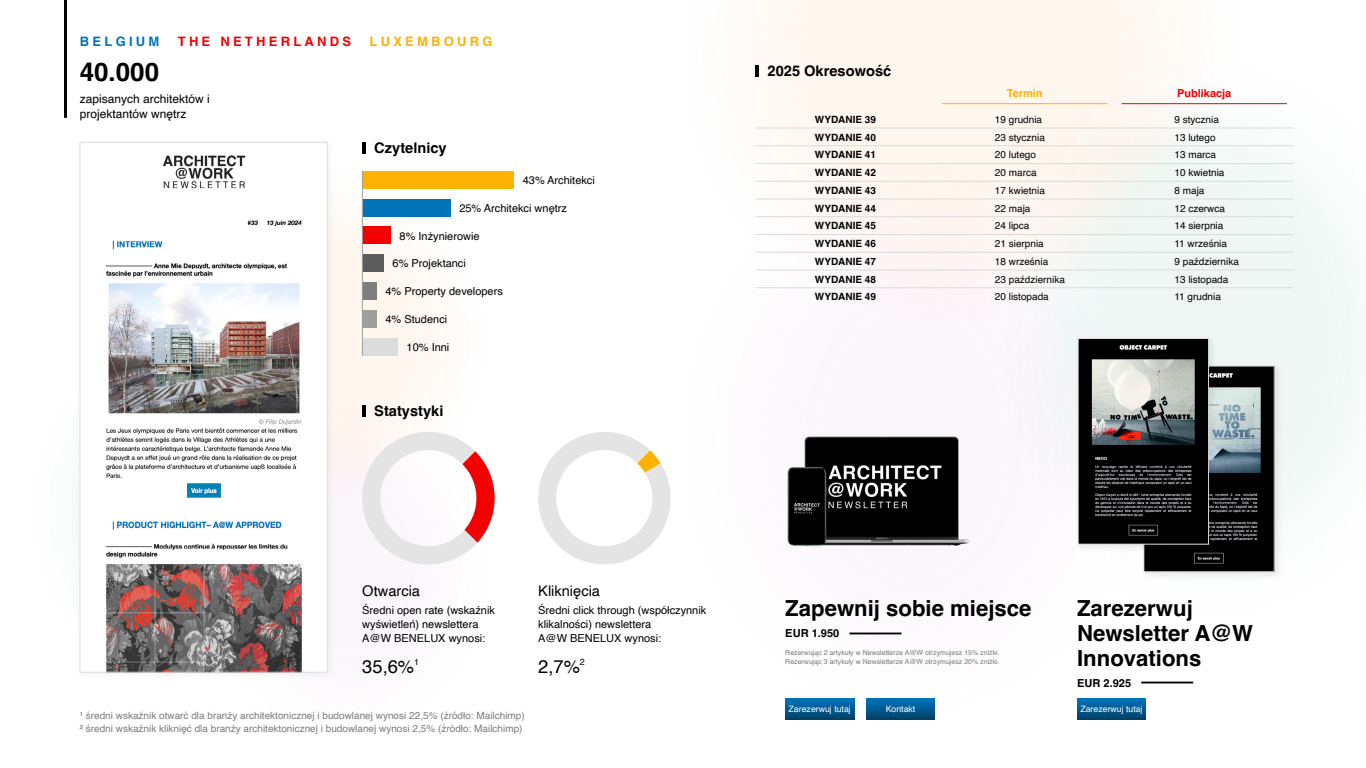
<style>
.page{position:relative;width:1366px;height:768px;background:#fff}
.page>*{position:absolute;margin:0;border:0;box-sizing:border-box;transform-origin:0 0}
.t1{font:700 26px "Helvetica";color:#000}
.t2{font:700 22.2px/25.3px "Helvetica";color:#000}
.t3{font:18.3px "Helvetica";color:#000}
.t4{font:700 14.6px "Helvetica";color:#000}
.t5{font:14.6px "Helvetica";color:#000}
.t6{font:700 13px "Helvetica";letter-spacing:.25em;color:#f40001}
.t7{font:700 13px "Helvetica";letter-spacing:.25em;color:#ffb100}
.t8{font:700 13px "Helvetica";letter-spacing:.25em;color:#0073ba}
.t9{font:12px/15px "Helvetica";color:#000}
.t10{font:700 11.1px "Helvetica";color:#000}
.t11{font:11px/14px "Helvetica";color:#000}
.t12{font:700 11px "Helvetica";color:#f40001}
.t13{font:700 11px "Helvetica";color:#ffb100}
.t14{font:10px "Helvetica";color:#000}
.t15{font:10px/13px "Helvetica";color:#7d7c7c}
.t16{font:700 10px "Helvetica";color:#000}
.t17{font:8.8px "Helvetica";color:#fff}
.t18{font:7px/9px "Helvetica";color:#7d7c7c}
</style>
<div class="page">
<img style="left:755px;top:0;width:603px;height:720px">
<img style="left:337px;top:153px;width:114px;height:345px">
<div style="left:1140px;top:362px;width:144px;height:219px;background:#000;opacity:.07"></div>
<div style="left:1144px;top:366px;width:130px;height:206px;background:#000001"></div>
<img style="left:1193px;top:373px;width:68px;height:191px">
<div style="left:1143px;top:366px;width:132px;height:206px;border:1px solid #dbdbdb"></div>
<div style="left:1074px;top:335px;width:144px;height:219px;background:#000;opacity:.07"></div>
<div style="left:1078px;top:338px;width:131px;height:206px;background:#000001"></div>
<img style="left:1091px;top:345px;width:104px;height:191px">
<div style="left:1078px;top:338px;width:131px;height:207px;border:1px solid #dbdbdb"></div>
<img style="left:770px;top:424px;width:205px;height:139px">
<div style="left:74px;top:136px;width:263px;height:546px;background:#000;opacity:.05"></div>
<img style="left:82px;top:154px;width:244px;height:517px">
<div style="left:80px;top:142px;width:248px;height:531px;border:1px solid #dbdbdb"></div>
<img style="left:785px;top:699px;width:69px;height:21px">
<img style="left:1077px;top:699px;width:69px;height:21px">
<img style="left:866px;top:699px;width:69px;height:21px">
<hr style="left:849px;top:633px;width:52px;height:1px;background:#000">
<hr style="left:1141px;top:682px;width:52px;height:1px;background:#000">
<hr style="left:64px;top:0;width:3px;height:118px;background:#000">
<div style="left:363px;top:171px;width:151px;height:18px;background:#ffb100"></div>
<div style="left:363px;top:199px;width:88px;height:17px;background:#0073ba"></div>
<div style="left:363px;top:227px;width:28px;height:17px;background:#f40001"></div>
<div style="left:363px;top:254px;width:21px;height:18px;background:#5c5c5c"></div>
<div style="left:363px;top:282px;width:14px;height:18px;background:#7e7e7e"></div>
<div style="left:363px;top:310px;width:14px;height:18px;background:#9e9e9d"></div>
<div style="left:363px;top:338px;width:35px;height:18px;background:#dcdcdc"></div>
<hr style="left:362px;top:171px;width:1px;height:185px;background:#9e9e9d">
<hr style="left:362px;top:142px;width:4px;height:11px;background:#000">
<svg style="left:356px;top:425px;width:139px;height:140px"></svg>
<svg style="left:538px;top:432px;width:133px;height:132px"></svg>
<hr style="left:362px;top:405px;width:4px;height:12px;background:#000">
<hr style="left:755px;top:65px;width:4px;height:11px;background:#000">
<hr style="left:755px;top:128px;width:180px;height:1px;background:#dbdbdb">
<hr style="left:935px;top:128px;width:179px;height:1px;background:#dbdbdb">
<hr style="left:1114px;top:128px;width:180px;height:1px;background:#dbdbdb">
<hr style="left:755px;top:146px;width:180px;height:1px;background:#dbdbdb">
<hr style="left:935px;top:146px;width:179px;height:1px;background:#dbdbdb">
<hr style="left:1114px;top:146px;width:180px;height:1px;background:#dbdbdb">
<hr style="left:755px;top:163px;width:180px;height:1px;background:#dbdbdb">
<hr style="left:935px;top:163px;width:179px;height:1px;background:#dbdbdb">
<hr style="left:1114px;top:163px;width:180px;height:1px;background:#dbdbdb">
<hr style="left:755px;top:181px;width:180px;height:1px;background:#dbdbdb">
<hr style="left:935px;top:181px;width:179px;height:1px;background:#dbdbdb">
<hr style="left:1114px;top:181px;width:180px;height:1px;background:#dbdbdb">
<hr style="left:755px;top:199px;width:180px;height:1px;background:#dbdbdb">
<hr style="left:935px;top:199px;width:179px;height:1px;background:#dbdbdb">
<hr style="left:1114px;top:199px;width:180px;height:1px;background:#dbdbdb">
<hr style="left:755px;top:217px;width:180px;height:1px;background:#dbdbdb">
<hr style="left:935px;top:217px;width:179px;height:1px;background:#dbdbdb">
<hr style="left:1114px;top:217px;width:180px;height:1px;background:#dbdbdb">
<hr style="left:755px;top:234px;width:180px;height:1px;background:#dbdbdb">
<hr style="left:935px;top:234px;width:179px;height:1px;background:#dbdbdb">
<hr style="left:1114px;top:234px;width:180px;height:1px;background:#dbdbdb">
<hr style="left:755px;top:252px;width:180px;height:1px;background:#dbdbdb">
<hr style="left:935px;top:252px;width:179px;height:1px;background:#dbdbdb">
<hr style="left:1114px;top:252px;width:180px;height:1px;background:#dbdbdb">
<hr style="left:755px;top:270px;width:180px;height:1px;background:#dbdbdb">
<hr style="left:935px;top:270px;width:179px;height:1px;background:#dbdbdb">
<hr style="left:1114px;top:270px;width:180px;height:1px;background:#dbdbdb">
<hr style="left:755px;top:288px;width:180px;height:1px;background:#dbdbdb">
<hr style="left:935px;top:288px;width:179px;height:1px;background:#dbdbdb">
<hr style="left:1114px;top:288px;width:180px;height:1px;background:#dbdbdb">
<hr style="left:942px;top:103px;width:165px;height:1px;background:#ffb100">
<hr style="left:1122px;top:103px;width:165px;height:1px;background:#f40001">
<p class="t8" style="left:80px;top:33px;width:81px">BELGIUM</p>
<p class="t6" style="left:178px;top:33px;width:175px">THE NETHERLANDS</p>
<p class="t7" style="left:370px;top:33px;width:125px">LUXEMBOURG</p>
<h1 class="t1" style="left:80px;top:56px;width:81px">40.000</h1>
<p class="t9" style="left:80px;top:92px;width:132px">zapisanych architektów i projektantów wnętrz</p>
<h3 class="t4" style="left:374px;top:139px;width:74px">Czytelnicy</h3>
<p class="t11" style="left:523px;top:173px;width:74px">43% Architekci</p>
<p class="t11" style="left:459px;top:201px;width:109px">25% Architekci wnętrz</p>
<p class="t11" style="left:400px;top:229px;width:82px">8% Inżynierowie</p>
<p class="t11" style="left:393px;top:257px;width:75px">6% Projektanci</p>
<p class="t11" style="left:386px;top:285px;width:119px">4% Property developers</p>
<p class="t11" style="left:386px;top:313px;width:63px">4% Studenci</p>
<p class="t11" style="left:407px;top:340px;width:44px">10% Inni</p>
<h3 class="t4" style="left:374px;top:402px;width:71px">Statystyki</h3>
<h3 class="t4" style="left:768px;top:62px;width:125px">2025 Okresowość</h3>
<p class="t16" style="left:815px;top:113px;width:63px">WYDANIE 39</p>
<p class="t14" style="left:995px;top:112px;width:49px">19 grudnia</p>
<p class="t14" style="left:1174px;top:112px;width:46px">9 stycznia</p>
<p class="t16" style="left:815px;top:131px;width:63px">WYDANIE 40</p>
<p class="t14" style="left:995px;top:129px;width:52px">23 stycznia</p>
<p class="t14" style="left:1174px;top:129px;width:43px">13 lutego</p>
<p class="t16" style="left:815px;top:149px;width:63px">WYDANIE 41</p>
<p class="t14" style="left:995px;top:147px;width:43px">20 lutego</p>
<p class="t14" style="left:1174px;top:147px;width:43px">13 marca</p>
<p class="t16" style="left:815px;top:167px;width:63px">WYDANIE 42</p>
<p class="t14" style="left:995px;top:165px;width:43px">20 marca</p>
<p class="t14" style="left:1174px;top:165px;width:52px">10 kwietnia</p>
<p class="t16" style="left:815px;top:184px;width:63px">WYDANIE 43</p>
<p class="t14" style="left:995px;top:183px;width:52px">17 kwietnia</p>
<p class="t14" style="left:1174px;top:183px;width:32px">8 maja</p>
<p class="t16" style="left:815px;top:202px;width:63px">WYDANIE 44</p>
<p class="t14" style="left:995px;top:200px;width:37px">22 maja</p>
<p class="t14" style="left:1174px;top:200px;width:52px">12 czerwca</p>
<p class="t16" style="left:815px;top:220px;width:63px">WYDANIE 45</p>
<p class="t14" style="left:995px;top:218px;width:36px">24 lipca</p>
<p class="t14" style="left:1174px;top:218px;width:50px">14 sierpnia</p>
<p class="t16" style="left:815px;top:238px;width:63px">WYDANIE 46</p>
<p class="t14" style="left:995px;top:236px;width:50px">21 sierpnia</p>
<p class="t14" style="left:1174px;top:236px;width:54px">11 września</p>
<p class="t16" style="left:815px;top:255px;width:63px">WYDANIE 47</p>
<p class="t14" style="left:995px;top:254px;width:55px">18 września</p>
<p class="t14" style="left:1174px;top:254px;width:66px">9 października</p>
<p class="t16" style="left:815px;top:273px;width:63px">WYDANIE 48</p>
<p class="t14" style="left:995px;top:271px;width:72px">23 października</p>
<p class="t14" style="left:1174px;top:271px;width:55px">13 listopada</p>
<p class="t16" style="left:815px;top:291px;width:63px">WYDANIE 49</p>
<p class="t14" style="left:995px;top:289px;width:55px">20 listopada</p>
<p class="t14" style="left:1174px;top:289px;width:48px">11 grudnia</p>
<p class="t13" style="left:1007px;top:87px;width:37px">Termin</p>
<p class="t12" style="left:1177px;top:87px;width:56px">Publikacja</p>
<h3 class="t5" style="left:362px;top:580px;width:59px">Otwarcia</h3>
<p class="t11" style="left:362px;top:604px;width:134px">Średni open rate (wskaźnik wyświetleń) newslettera<br>A@W BENELUX wynosi:</p>
<h3 class="t3" style="left:362px;top:652px;width:58px">35,6%<sup>1</sup></h3>
<h3 class="t5" style="left:538px;top:580px;width:63px">Kliknięcia</h3>
<p class="t11" style="left:538px;top:604px;width:170px">Średni click through (współczynnik klikalności) newslettera<br>A@W BENELUX wynosi:</p>
<h3 class="t3" style="left:538px;top:652px;width:48px">2,7%<sup>2</sup></h3>
<p class="t15" style="left:80px;top:709px;width:447px">¹ średni wskaźnik otwarć dla branży architektonicznej i budowlanej wynosi 22,5% (źródło: Mailchimp)<br>² średni wskaźnik kliknięć dla branży architektonicznej i budowlanej wynosi 2,5% (źródło: Mailchimp)</p>
<h2 class="t2" style="left:785px;top:598px;width:248px">Zapewnij sobie miejsce</h2>
<p class="t10" style="left:785px;top:627px;width:56px">EUR 1.950</p>
<p class="t18" style="left:785px;top:648px;width:216px">Rezerwując 2 artykuły w Newsletterze A@W otrzymujesz 15% zniżki.<br>Rezerwując 3 artykuły w Newsletterze A@W otrzymujesz 20% zniżki.</p>
<h2 class="t2" style="left:1077px;top:598px;width:177px">Zarezerwuj<br>Newsletter A@W<br>Innovations</h2>
<p class="t10" style="left:1077px;top:676px;width:56px">EUR 2.925</p>
<p class="t17" style="left:789px;top:702px;width:64px">Zarezerwuj tutaj</p>
<p class="t17" style="left:886px;top:702px;width:31px">Kontakt</p>
<p class="t17" style="left:1080px;top:702px;width:64px">Zarezerwuj tutaj</p>
</div>
